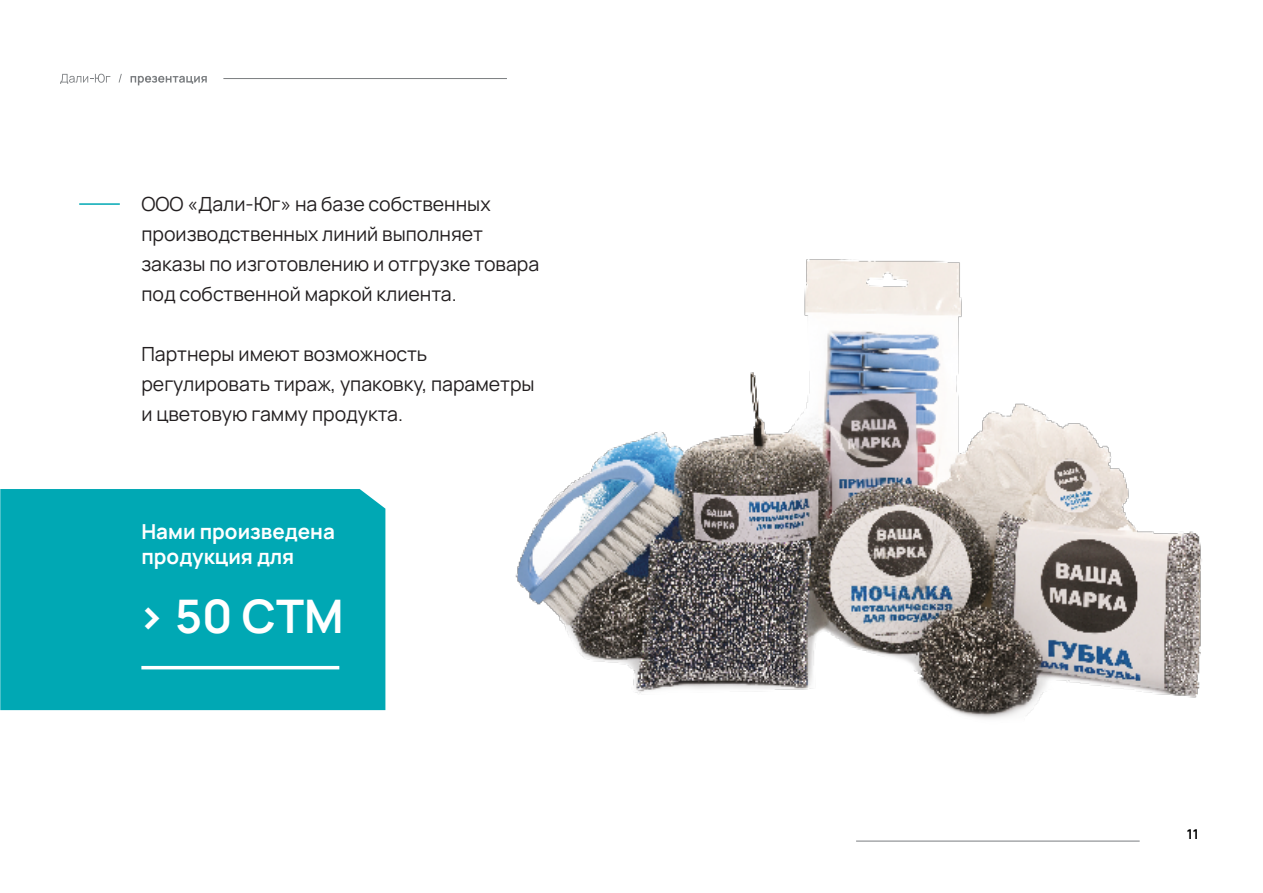
<style>
.page{position:relative;width:1263px;height:893px;background:#fff}
.page>*{position:absolute;margin:0;border:0;box-sizing:border-box;transform-origin:0 0}
.t1{font:700 46.2px "Manrope";color:#fff}
.t2{font:700 20.55px/24.8px "Manrope";color:#fff}
.t3{font:19.5px/30px "Manrope";color:#231f20}
.t4{font:700 13.5px "Manrope";color:#000}
</style>
<div class="page">
<svg style="left:60px;top:74px;width:50px;height:10px"></svg>
<svg style="left:119px;top:74px;width:3px;height:9px"></svg>
<svg style="left:131px;top:76px;width:76px;height:9px"></svg>
<hr style="left:223px;top:78px;width:284px;height:1px;background:#7a7d80">
<hr style="left:856px;top:841px;width:284px;height:1px;background:#7a7d80">
<div style="left:0;top:489px;width:385px;height:221px;background:#00a8b4"></div>
<hr style="left:141px;top:666px;width:198px;height:3px;background:#fff">
<hr style="left:79px;top:203px;width:41px;height:2px;background:#00a8b4">
<img style="left:515px;top:259px;width:687px;height:460px">
<p class="t3" style="left:141px;top:188px;width:399px">ООО «Дали-Юг» на базе собственных производственных линий выполняет заказы по изготовлению и отгрузке товара под собственной маркой клиента.</p>
<p class="t3" style="left:141px;top:338px;width:395px">Партнеры имеют возможность регулировать тираж, упаковку, параметры и цветовую гамму продукта.</p>
<p class="t2" style="left:141px;top:518px;width:195px">Нами произведена продукция для</p>
<h1 class="t1" style="left:136px;top:584px;width:209px">&gt; 50 СТМ</h1>
<p class="t4" style="left:1187px;top:825px;width:13px">11</p>
</div>
